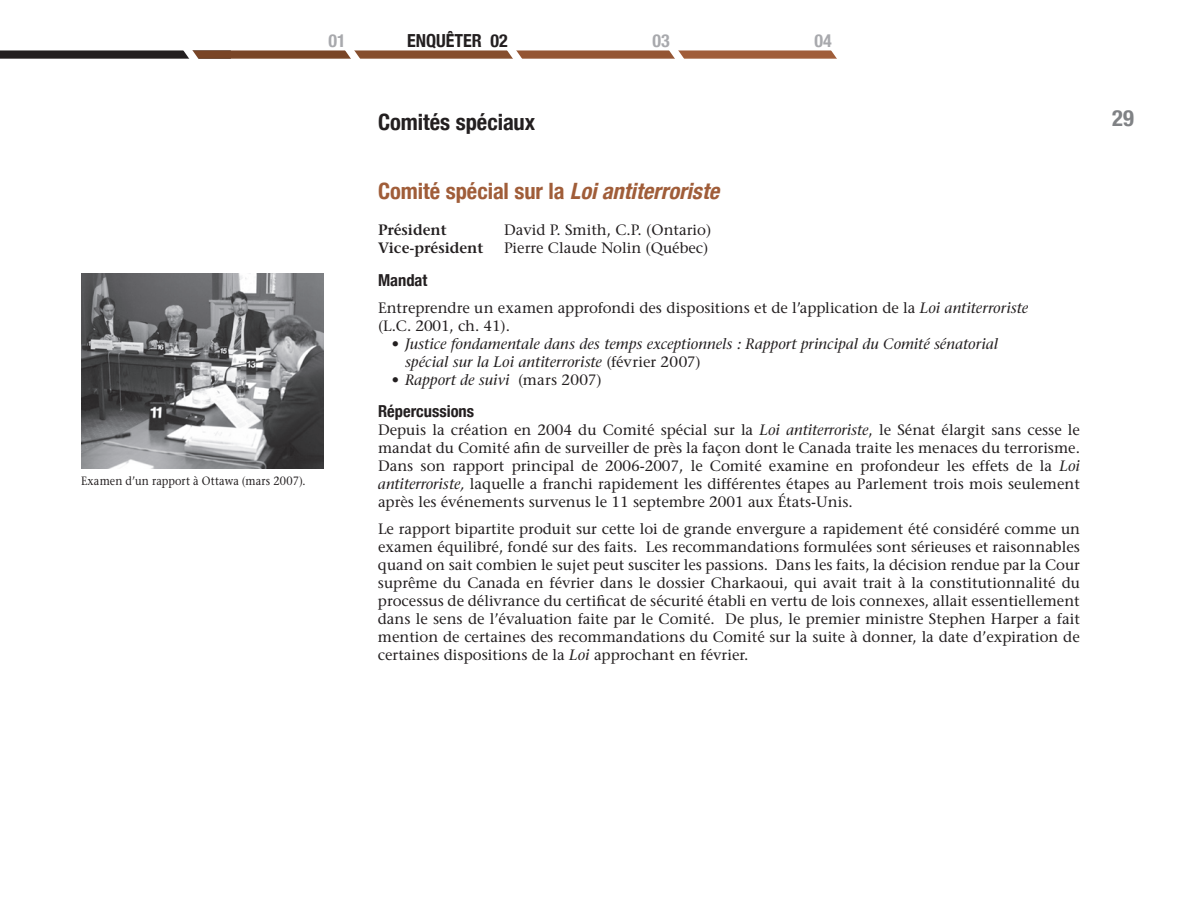
<style>
.page{position:relative;width:1188px;height:918px;background:#fff}
.page>*{position:absolute;margin:0;border:0;box-sizing:border-box;transform-origin:0 0}
.t1{font:700 condensed 22.5px "Helvetica Neue";color:#a05d39}
.t2{font:700 condensed 22.5px "Helvetica Neue";color:#231f20}
.t3{font:700 condensed 22.5px "Helvetica Neue";color:#808285}
.t4{font:700 condensed 18px "Helvetica Neue";color:#231f20}
.t5{font:700 condensed 18px "Helvetica Neue";color:#a8a9ad}
.t6{font:700 condensed 16.5px "Helvetica Neue";color:#231f20}
.t7{font:500 15px/18px "Stone Serif Std";color:#231f20;text-align:justify}
.t8{font:italic 500 15px/18px "Stone Serif Std";color:#231f20}
.t9{font:600 15px "Stone Serif Std";color:#231f20}
.t10{font:500 12px "Stone Serif Std";letter-spacing:.015em;color:#231f20;scale:.9 1}
.s1{font-style:italic}
.s2{font-style:normal}
</style>
<div class="page">
<div style="left:1px;top:51px;width:229px;height:7px;background:#231f20"></div>
<div style="left:0;top:50px;width:231px;height:9px;border:2px solid #231f20"></div>
<div style="left:190px;top:50px;width:163px;height:9px;background:#794526;border:2px solid #794526"></div>
<div style="left:352px;top:50px;width:163px;height:9px;background:#864e2d;border:2px solid #864e2d"></div>
<div style="left:514px;top:50px;width:163px;height:9px;background:#945533;border:2px solid #945533"></div>
<div style="left:676px;top:50px;width:163px;height:9px;background:#a05d39;border:2px solid #a05d39"></div>
<svg style="left:171px;top:50px;width:40px;height:9px"></svg>
<svg style="left:333px;top:50px;width:40px;height:9px"></svg>
<svg style="left:495px;top:50px;width:40px;height:9px"></svg>
<svg style="left:657px;top:50px;width:40px;height:9px"></svg>
<svg style="left:819px;top:50px;width:20px;height:9px"></svg>
<img style="left:81px;top:274px;width:243px;height:195px">
<p class="t5" style="left:328px;top:30px;width:19px">01</p>
<p class="t4" style="left:407px;top:30px;width:11px">ENQUÊTE</p>
<p class="t4" style="left:472px;top:30px;width:37px">R 02</p>
<p class="t5" style="left:652px;top:30px;width:19px">03</p>
<p class="t5" style="left:814px;top:30px;width:19px">04</p>
<p class="t10" style="left:81px;top:474px;width:251px">Examen d’un rapport à Ottawa (mars 2007).</p>
<h1 class="t2" style="left:378px;top:108px;width:159px">Comités spéciaux</h1>
<h1 class="t1" style="left:378px;top:177px;width:348px">C o m i t é s p é c i a l s u r l a <span class="s1">Loiantiterroriste</span></h1>
<p class="t9" style="left:378px;top:221px;width:70px">Président</p>
<p class="t7" style="left:504px;top:221px;width:209px">David P. Smith, C.P. (Ontario)</p>
<p class="t9" style="left:378px;top:239px;width:107px">Vice-président</p>
<p class="t7" style="left:504px;top:239px;width:206px">Pierre Claude Nolin (Québec)</p>
<p class="t6" style="left:378px;top:270px;width:51px">Mandat</p>
<p class="t7" style="left:378px;top:298px;width:652px">Entreprendre un examen approfondi des dispositions et de l’application de la <span class="s1">Loi antiterroriste </span>(L.C. 2001, ch. 41).</p>
<p class="t8" style="left:405px;top:334px;width:595px;text-indent:-14px">• Justice fondamentale dans des temps exceptionnels : Rapport principal du Comité sénatorial spécial sur la Loi antiterroriste <span class="s2">(février 2007)</span></p>
<p class="t8" style="left:392px;top:370px;width:212px">• Rapport de suivi <span class="s2">(mars 2007)</span></p>
<p class="t6" style="left:378px;top:401px;width:98px">Répercussions</p>
<p class="t7" style="left:378px;top:421px;width:704px">Depuis la création en 2004 du Comité spécial sur la <span class="s1">Loi antiterroriste</span>, le Sénat élargit sans cesse le mandat du Comité afin de surveiller de près la façon dont le Canada traite les menaces du terrorisme.<br>Dans son rapport principal de 2006-2007, le Comité examine en profondeur les effets de la <span class="s1">Loi antiterroriste,</span> laquelle a franchi rapidement les différentes étapes au Parlement trois mois seulement après les événements survenus le 11 septembre 2001 aux États‑Unis.</p>
<p class="t7" style="left:378px;top:520px;width:704px">Le rapport bipartite produit sur cette loi de grande envergure a rapidement été considéré comme un examen équilibré, fondé sur des faits. Les recommandations formulées sont sérieuses et raisonnables quand on sait combien le sujet peut susciter les passions. Dans les faits, la décision rendue par la Cour suprême du Canada en février dans le dossier Charkaoui, qui avait trait à la constitutionnalité du processus de délivrance du certificat de sécurité établi en vertu de lois connexes, allait essentiellement dans le sens de l’évaluation faite par le Comité. De plus, le premier ministre Stephen Harper a fait mention de certaines des recommandations du Comité sur la suite à donner, la date d’expiration de certaines dispositions de la <span class="s1">Loi</span> approchant en février.</p>
<h1 class="t3" style="left:1112px;top:104px;width:23px">29</h1>
</div>
